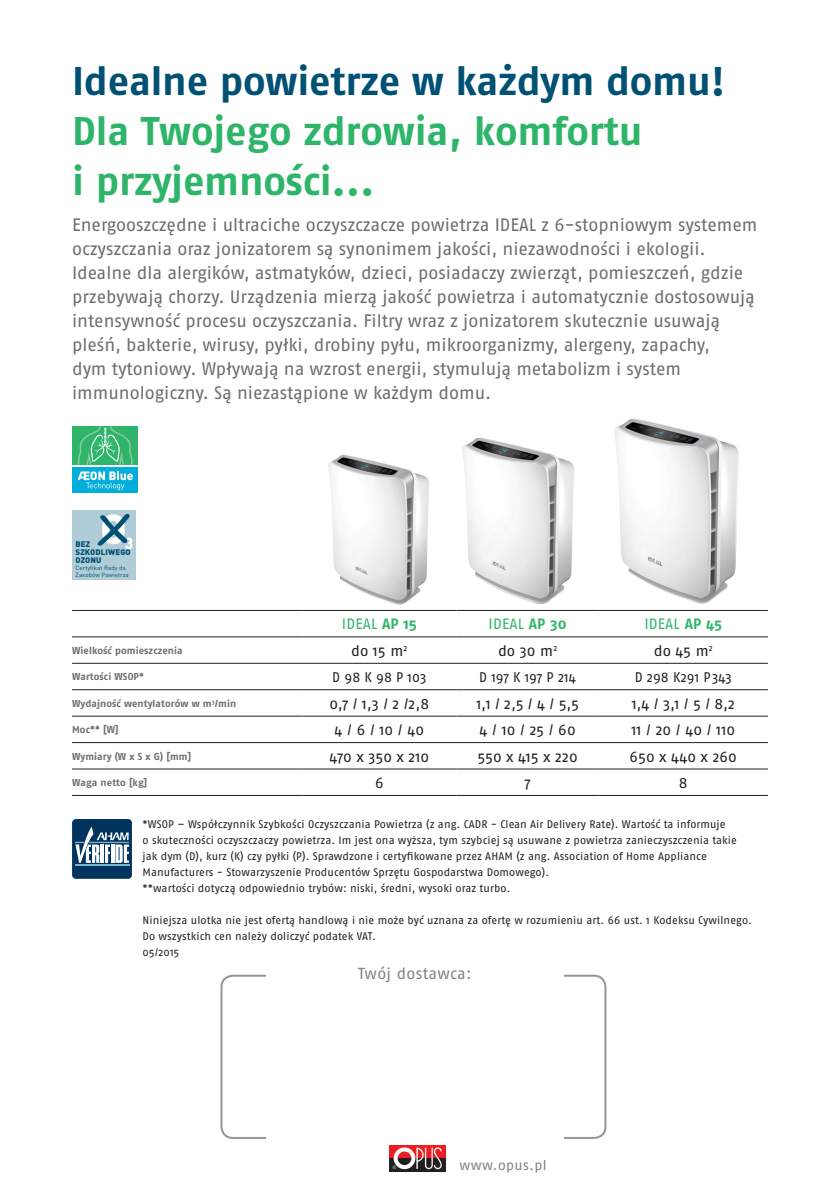
<style>
.page{position:relative;width:840px;height:1191px;background:#fff}
.page>*{position:absolute;margin:0;border:0;box-sizing:border-box;transform-origin:0 0}
.t1{font:700 40px/50px "Fago Pro";letter-spacing:-.005em;color:#2fb569}
.t2{font:700 40px "Fago Pro";letter-spacing:-.005em;color:#005174}
.t3{font:18px/24px "Fago Pro";color:#6c6d70}
.t4{font:16px "Fago Pro";letter-spacing:.015em;color:#808285}
.t5{font:15px "Fago Pro";color:#231f20}
.t6{font:15px "Fago Pro";letter-spacing:.01em;color:#2fb569}
.t7{font:14px "Fago Pro";letter-spacing:.01em;color:#231f20}
.t8{font:14px "Fago Pro";letter-spacing:.025em;color:#808285}
.t9{font:11px/16px "Fago Pro";letter-spacing:.01em;color:#231f20}
.t10{font:700 10px "Fago Pro";letter-spacing:.01em;color:#6c6d70}
.t11{font:900 8px/8.2px "DIN";letter-spacing:.01em;color:#005174}
.t12{font:6.2px/6.8px "DIN";letter-spacing:.01em;color:#005174}
.s1{font-weight:700}
</style>
<div class="page">
<hr style="left:72px;top:610px;width:230px;height:1px;background:#231f20">
<hr style="left:72px;top:636px;width:230px;height:1px;background:#231f20">
<hr style="left:302px;top:610px;width:154px;height:1px;background:#231f20">
<hr style="left:302px;top:636px;width:154px;height:1px;background:#231f20">
<hr style="left:456px;top:610px;width:142px;height:1px;background:#231f20">
<hr style="left:456px;top:636px;width:142px;height:1px;background:#231f20">
<hr style="left:598px;top:610px;width:169px;height:1px;background:#231f20">
<hr style="left:598px;top:636px;width:169px;height:1px;background:#231f20">
<hr style="left:72px;top:663px;width:695px;height:1px;background:#231f20">
<hr style="left:72px;top:689px;width:230px;height:1px;background:#231f20">
<hr style="left:72px;top:716px;width:230px;height:1px;background:#231f20">
<hr style="left:302px;top:689px;width:154px;height:1px;background:#231f20">
<hr style="left:302px;top:716px;width:154px;height:1px;background:#231f20">
<hr style="left:456px;top:689px;width:142px;height:1px;background:#231f20">
<hr style="left:456px;top:716px;width:142px;height:1px;background:#231f20">
<hr style="left:598px;top:689px;width:169px;height:1px;background:#231f20">
<hr style="left:598px;top:716px;width:169px;height:1px;background:#231f20">
<hr style="left:72px;top:742px;width:695px;height:1px;background:#231f20">
<hr style="left:72px;top:768px;width:230px;height:1px;background:#231f20">
<hr style="left:72px;top:795px;width:230px;height:1px;background:#231f20">
<hr style="left:302px;top:768px;width:154px;height:1px;background:#231f20">
<hr style="left:302px;top:795px;width:154px;height:1px;background:#231f20">
<hr style="left:456px;top:768px;width:142px;height:1px;background:#231f20">
<hr style="left:456px;top:795px;width:142px;height:1px;background:#231f20">
<hr style="left:598px;top:768px;width:169px;height:1px;background:#231f20">
<hr style="left:598px;top:795px;width:169px;height:1px;background:#231f20">
<img style="left:614px;top:418px;width:124px;height:185px">
<img style="left:462px;top:437px;width:112px;height:167px">
<img style="left:328px;top:454px;width:101px;height:151px">
<div style="left:72px;top:819px;width:60px;height:60px;background:#00345e;border-radius:4px"></div>
<hr style="left:75px;top:864px;width:54px;height:1px;background:#7db1cd">
<svg style="left:75px;top:826px;width:54px;height:37px"></svg>
<div style="left:220px;top:974px;width:386px;height:165px;border:2px solid #939598;border-radius:11px"></div>
<div style="left:266px;top:969px;width:297px;height:175px;background:#fff"></div>
<div style="left:389px;top:1144px;width:57px;height:14px;background:#ee1d23"></div>
<div style="left:389px;top:1158px;width:57px;height:13px;background:#231f20"></div>
<svg style="left:392px;top:1147px;width:49px;height:22px"></svg>
<div style="left:72px;top:426px;width:66px;height:39px;background:#2fb569"></div>
<svg style="left:77px;top:426px;width:56px;height:39px"></svg>
<div style="left:72px;top:467px;width:66px;height:25px;background:#00aed9"></div>
<svg style="left:78px;top:471px;width:55px;height:19px"></svg>
<div style="left:72px;top:510px;width:63px;height:70px;background:#b0ccd7"></div>
<svg style="left:97px;top:513px;width:35px;height:36px"></svg>
<h1 class="t2" style="left:72px;top:66px;width:654px">Idealne powietrze w każdym domu!</h1>
<h1 class="t1" style="left:72px;top:109px;width:572px">Dla Twojego zdrowia, komfortu i przyjemności...</h1>
<p class="t3" style="left:72px;top:214px;width:686px">Energooszczędne i ultraciche oczyszczacze powietrza IDEAL z 6-stopniowym systemem oczyszczania oraz jonizatorem są synonimem jakości, niezawodności i ekologii.<br>Idealne dla alergików, astmatyków, dzieci, posiadaczy zwierząt, pomieszczeń, gdzie przebywają chorzy. Urządzenia mierzą jakość powietrza i automatycznie dostosowują intensywność procesu oczyszczania. Filtry wraz z jonizatorem skutecznie usuwają pleśń, bakterie, wirusy, pyłki, drobiny pyłu, mikroorganizmy, alergeny, zapachy,<br>dym tytoniowy. Wpływają na wzrost energii, stymulują metabolizm i system immunologiczny. Są niezastąpione w każdym domu.</p>
<p class="t11" style="left:75px;top:541px;width:57px">BEZ<br>SZKODLIWEGO<br>OZONU</p>
<p class="t12" style="left:75px;top:565px;width:55px">Certyfikat Rady ds.<br>Zasobów Powietrza</p>
<h3 class="t6" style="left:342px;top:618px;width:76px">IDEAL <span class="s1">AP 15</span></h3>
<h3 class="t6" style="left:488px;top:618px;width:80px">IDEAL <span class="s1">AP 30</span></h3>
<h3 class="t6" style="left:644px;top:618px;width:79px">IDEAL <span class="s1">AP 45</span></h3>
<p class="t10" style="left:72px;top:647px;width:112px">Wielkość pomieszczenia</p>
<h3 class="t5" style="left:351px;top:645px;width:58px">do 15 m<sup>2</sup></h3>
<h3 class="t5" style="left:497px;top:645px;width:61px">do 30 m<sup>2</sup></h3>
<h3 class="t5" style="left:653px;top:645px;width:60px">do 45 m<sup>2</sup></h3>
<p class="t10" style="left:72px;top:673px;width:73px">Wartości WSOP*</p>
<p class="t7" style="left:332px;top:672px;width:96px">D 98 K 98 P 103</p>
<p class="t7" style="left:479px;top:672px;width:98px">D 197 K 197 P 214</p>
<p class="t7" style="left:634px;top:672px;width:99px">D 298 K291 P343</p>
<p class="t10" style="left:72px;top:699px;width:166px">Wydajność wentylatorów w m<sup>3</sup>/min</p>
<h3 class="t5" style="left:329px;top:698px;width:101px">0,7 / 1,3 / 2 /2,8</h3>
<h3 class="t5" style="left:476px;top:698px;width:104px">1,1 / 2,5 / 4 / 5,5</h3>
<h3 class="t5" style="left:631px;top:698px;width:104px">1,4 / 3,1 / 5 / 8,2</h3>
<p class="t10" style="left:72px;top:726px;width:48px">Moc** [W]</p>
<h3 class="t5" style="left:334px;top:724px;width:91px">4 / 6 / 10 / 40</h3>
<h3 class="t5" style="left:479px;top:724px;width:98px">4 / 10 / 25 / 60</h3>
<h3 class="t5" style="left:631px;top:724px;width:105px">11 / 20 / 40 / 110</h3>
<p class="t10" style="left:72px;top:752px;width:121px">Wymiary (W x S x G) [mm]</p>
<h3 class="t5" style="left:329px;top:751px;width:101px">470 x 350 x 210</h3>
<h3 class="t5" style="left:477px;top:751px;width:102px">550 x 415 x 220</h3>
<h3 class="t5" style="left:629px;top:751px;width:109px">650 x 440 x 260</h3>
<p class="t10" style="left:72px;top:779px;width:77px">Waga netto [kg]</p>
<h3 class="t5" style="left:375px;top:777px;width:10px">6</h3>
<h3 class="t5" style="left:524px;top:777px;width:8px">7</h3>
<h3 class="t5" style="left:678px;top:777px;width:10px">8</h3>
<p class="t9" style="left:142px;top:817px;width:595px">*WSOP – Współczynnik Szybkości Oczyszczania Powietrza (z ang. CADR - Clean Air Delivery Rate). Wartość ta informuje<br>o skuteczności oczyszczaczy powietrza. Im jest ona wyższa, tym szybciej są usuwane z powietrza zanieczyszczenia takie jak dym (D), kurz (K) czy pyłki (P). Sprawdzone i certyfikowane przez AHAM (z ang. Association of Home Appliance Manufacturers - Stowarzyszenie Producentów Sprzętu Gospodarstwa Domowego).<br>**wartości dotyczą odpowiednio trybów: niski, średni, wysoki oraz turbo.</p>
<p class="t9" style="left:142px;top:913px;width:610px">Niniejsza ulotka nie jest ofertą handlową i nie może być uznana za ofertę w rozumieniu art. 66 ust. 1 Kodeksu Cywilnego.<br>Do wszystkich cen należy doliczyć podatek VAT.<br>05/2015</p>
<h3 class="t4" style="left:358px;top:967px;width:115px">Twój dostawca:</h3>
<p class="t8" style="left:459px;top:1160px;width:89px">www.opus.pl</p>
</div>
